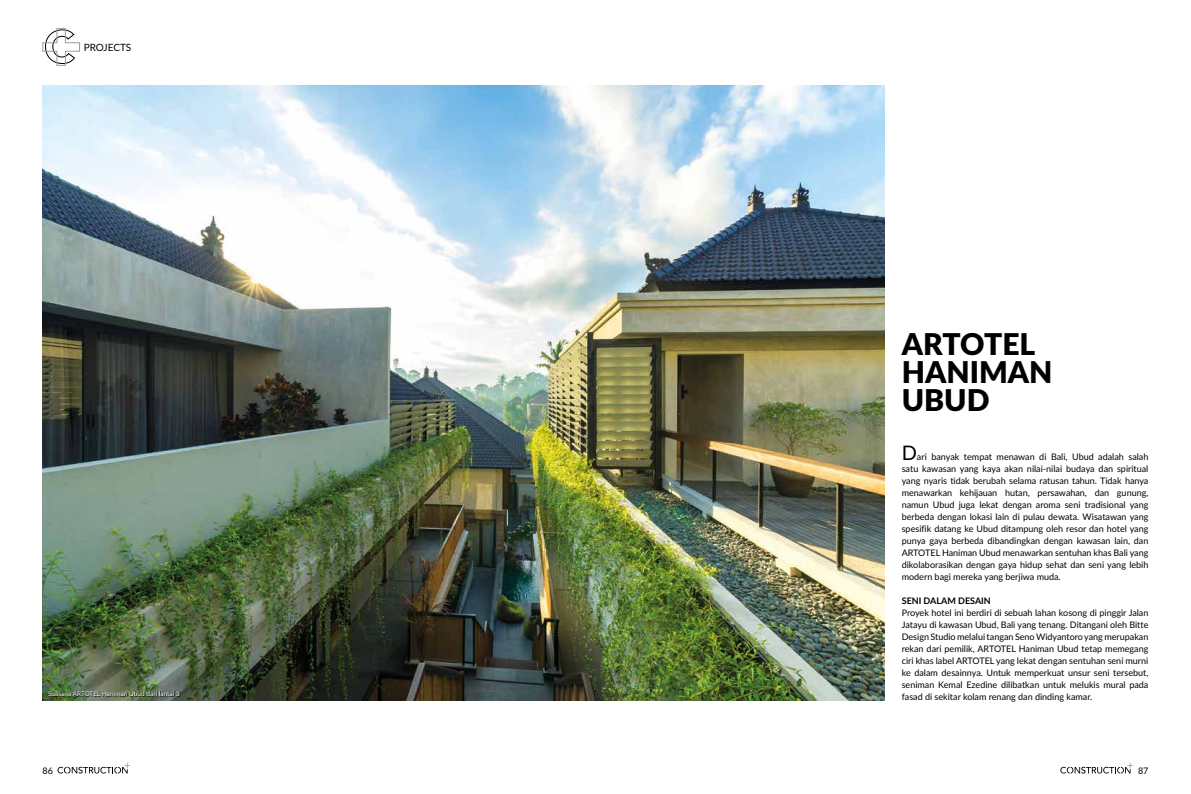
<style>
.page{position:relative;width:1191px;height:794px;background:#fff}
.page>*{position:absolute;margin:0;border:0;box-sizing:border-box;transform-origin:0 0}
.t1{font:900 30px/28px "Lato";color:#000}
.t2{font:20px "Lato";color:#000}
.t3{font:10px "Lato";color:#000}
.t4{font:9px/12px "Lato";color:#000;text-align:justify}
.t5{font:700 9px "Lato";color:#000}
.t6{font:6.5px "Lato";color:#fff}
</style>
<div class="page">
<img style="left:43px;top:85px;width:841px;height:615px">
<svg style="left:48px;top:691px;width:132px;height:6px"></svg>
<svg style="left:42px;top:28px;width:38px;height:38px"></svg>
<svg style="left:1060px;top:763px;width:72px;height:10px"></svg>
<svg style="left:58px;top:763px;width:72px;height:10px"></svg>
<p class="t3" style="left:84px;top:40px;width:49px">PROJECTS</p>
<p class="t6" style="left:48px;top:688px;width:133px">Suasana ARTOTEL Haniman Ubud dari lantai 3</p>
<h1 class="t1" style="left:901px;top:329px;width:152px">ARTOTEL<br>HANIMAN<br>UBUD</h1>
<h2 class="t2" style="left:901px;top:438px;width:17px">D</h2>
<p class="t4" style="left:901px;top:450px;width:248px;text-indent:15px">ari banyak tempat menawan di Bali, Ubud adalah salah satu kawasan yang kaya akan nilai-nilai budaya dan spiritual yang nyaris tidak berubah selama ratusan tahun. Tidak hanya menawarkan kehijauan hutan, persawahan, dan gunung, namun Ubud juga lekat dengan aroma seni tradisional yang berbeda dengan lokasi lain di pulau dewata. Wisatawan yang spesifik datang ke Ubud ditampung oleh resor dan hotel yang punya gaya berbeda dibandingkan dengan kawasan lain, dan ARTOTEL Haniman Ubud menawarkan sentuhan khas Bali yang dikolaborasikan dengan gaya hidup sehat dan seni yang lebih modern bagi mereka yang berjiwa muda.</p>
<p class="t5" style="left:901px;top:593px;width:91px">SENI DALAM DESAIN</p>
<p class="t4" style="left:901px;top:606px;width:248px">Proyek hotel ini berdiri di sebuah lahan kosong di pinggir Jalan Jatayu di kawasan Ubud, Bali yang tenang. Ditangani oleh Bitte Design Studio melalui tangan Seno Widyantoro yang merupakan rekan dari pemilik, ARTOTEL Haniman Ubud tetap memegang ciri khas label ARTOTEL yang lekat dengan sentuhan seni murni ke dalam desainnya. Untuk memperkuat unsur seni tersebut, seniman Kemal Ezedine dilibatkan untuk melukis mural pada fasad di sekitar kolam renang dan dinding kamar.</p>
<p class="t4" style="left:43px;top:764px;width:12px">86</p>
<p class="t4" style="left:1138px;top:764px;width:12px">87</p>
</div>
